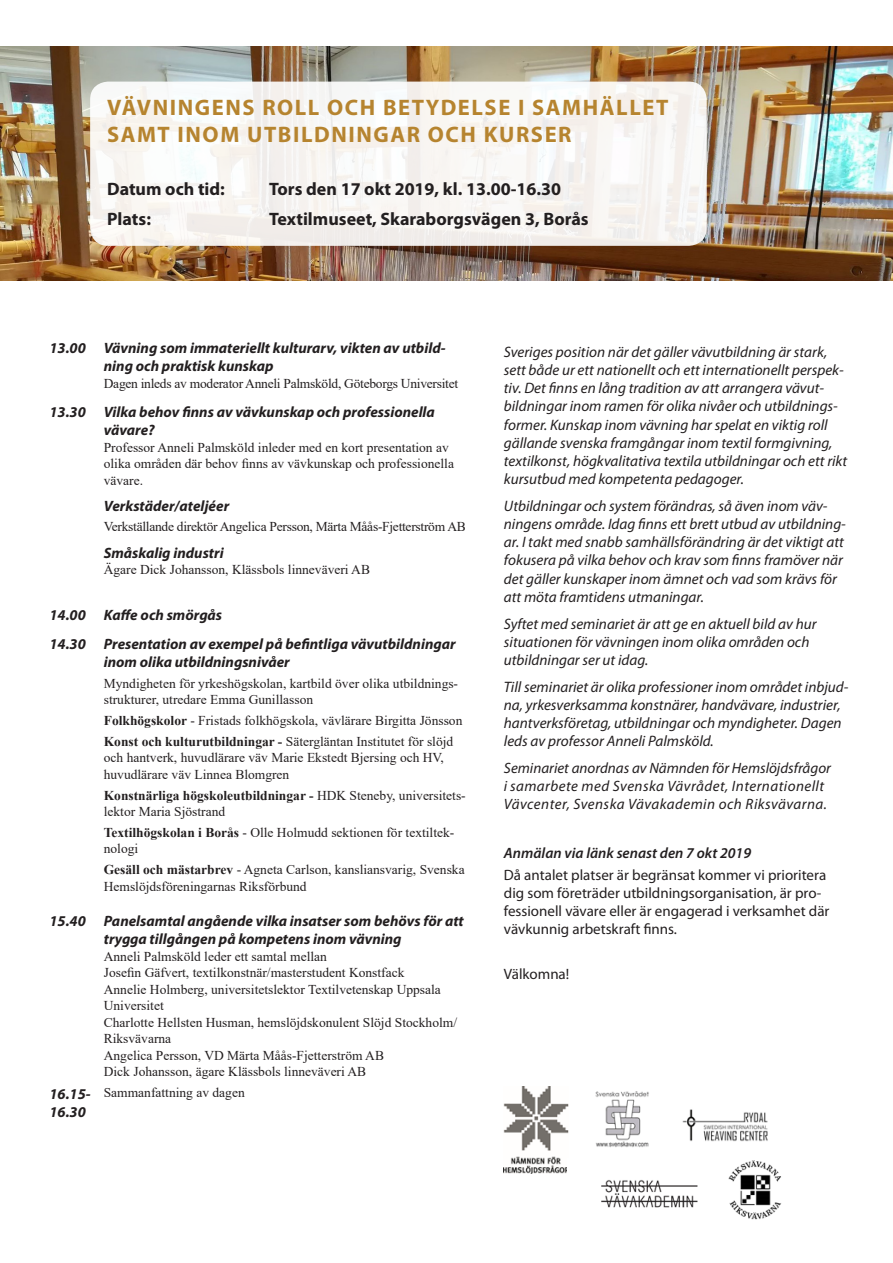
<style>
.page{position:relative;width:893px;height:1263px;background:#fff}
.page>*{position:absolute;margin:0;border:0;box-sizing:border-box;transform-origin:0 0}
.t1{font:700 22.5px/27px "Myriad Pro";letter-spacing:.07em;color:#b6842f}
.t2{font:700 18px "Myriad Pro";color:#231f20}
.Kursiv_rubrik{font:italic 15.15px/18.1px "Myriad Pro";color:#231f20}
.Rubrik_3{font:italic 700 15px/18px "Myriad Pro";color:#231f20}
.programpunkter{font:15px/18px "Myriad Pro";color:#231f20}
.Kursiv_rubrik-2{font:italic 15px/18px "Myriad Pro";letter-spacing:.025em;color:#231f20}
.Kursiv_rubrik-3{font:italic 600 15px "Myriad Pro";color:#231f20}
.Styckeformat_2{font:13.5px/16.5px "Times New Roman";color:#231f20}
.Brödtext_liten{font:13.5px/16.5px "Times New Roman";color:#231f20}
.Brödtext_liten-2{font:13.5px "Times New Roman";letter-spacing:-.02em;color:#231f20}
.s1{font-weight:700}
</style>
<div class="page">
<img style="left:0;top:47px;width:893px;height:234px">
<div style="left:90px;top:82px;width:617px;height:164px;background:#f8f6f2;border-radius:18px"></div>
<img style="left:504px;top:1086px;width:264px;height:87px">
<img style="left:567px;top:1158px;width:215px;height:62px">
<p class="t1" style="left:107px;top:94px;width:563px">VÄVNINGENS ROLL OCH BETYDELSE I SAMHÄLLET<br>SAMT INOM UTBILDNINGAR OCH KURSER</p>
<p class="t2" style="left:107px;top:178px;width:119px">Datum och tid:</p>
<p class="t2" style="left:269px;top:178px;width:293px">Tors den 17 okt 2019, kl. 13.00-16.30</p>
<p class="t2" style="left:107px;top:208px;width:45px">Plats:</p>
<p class="t2" style="left:269px;top:208px;width:321px">Textilmuseet, Skaraborgsvägen 3, Borås</p>
<p class="Rubrik_3" style="left:49px;top:339px;width:38px">13.00</p>
<p class="Rubrik_3" style="left:104px;top:339px;width:343px">Vävning som immateriellt kulturarv, vikten av utbild&shy;ning och praktisk kunskap</p>
<p class="Brödtext_liten-2" style="left:104px;top:374px;width:356px">Dagen inleds av moderator Anneli Palmsköld, Göteborgs Universitet</p>
<p class="Rubrik_3" style="left:49px;top:403px;width:38px">13.30</p>
<p class="Rubrik_3" style="left:104px;top:403px;width:333px">Vilka behov finns av vävkunskap och professionella vävare?</p>
<p class="Brödtext_liten" style="left:104px;top:439px;width:352px">Professor Anneli Palmsköld inleder med en kort presentation av olika områden där behov finns av vävkunskap och professionella vävare.</p>
<p class="Rubrik_3" style="left:104px;top:497px;width:127px">Verkstäder/ateljéer</p>
<p class="Brödtext_liten-2" style="left:104px;top:517px;width:364px">Verkställande direktör Angelica Persson, Märta Måås-Fjetterström AB</p>
<p class="Rubrik_3" style="left:104px;top:543px;width:121px">Småskalig industri</p>
<p class="Brödtext_liten" style="left:104px;top:561px;width:268px">Ägare Dick Johansson, Klässbols linneväveri AB</p>
<p class="Rubrik_3" style="left:49px;top:605px;width:38px">14.00</p>
<p class="Rubrik_3" style="left:104px;top:605px;width:120px">Kaffe och smörgås</p>
<p class="Rubrik_3" style="left:49px;top:634px;width:38px">14.30</p>
<p class="Rubrik_3" style="left:104px;top:634px;width:353px">Presentation av exempel på befintliga vävutbildningar inom olika utbildningsnivåer</p>
<p class="Styckeformat_2" style="left:104px;top:675px;width:356px">Myndigheten för yrkeshögskolan, kartbild över olika utbildnings&shy;strukturer, utredare Emma Gunillasson</p>
<p class="Styckeformat_2" style="left:104px;top:712px;width:360px"><span class="s1">Folkhögskolor</span> - Fristads folkhögskola, vävlärare Birgitta Jönsson</p>
<p class="Styckeformat_2" style="left:104px;top:733px;width:351px"><span class="s1">Konst och kulturutbildningar -</span> Sätergläntan Institutet för slöjd och hantverk, huvudlärare väv Marie Ekstedt Bjersing och HV, huvudlärare väv Linnea Blomgren</p>
<p class="Styckeformat_2" style="left:104px;top:786px;width:363px"><span class="s1">Konstnärliga högskoleutbildningar -</span> HDK Steneby, universitets&shy;lektor Maria Sjöstrand</p>
<p class="Styckeformat_2" style="left:104px;top:824px;width:352px"><span class="s1">Textilhögskolan i Borås</span> - Olle Holmudd sektionen för textiltek&shy;nologi</p>
<p class="Styckeformat_2" style="left:104px;top:861px;width:362px"><span class="s1">Gesäll och mästarbrev</span> - Agneta Carlson, kansliansvarig, Svenska<br>Hemslöjdsföreningarnas Riksförbund</p>
<p class="Rubrik_3" style="left:49px;top:911px;width:38px">15.40</p>
<p class="Rubrik_3" style="left:104px;top:911px;width:361px">Panelsamtal angående vilka insatser som behövs för att trygga tillgången på kompetens inom vävning</p>
<p class="Brödtext_liten" style="left:104px;top:947px;width:225px">Anneli Palmsköld leder ett samtal mellan</p>
<p class="Brödtext_liten" style="left:104px;top:964px;width:302px">Josefin Gäfvert, textilkonstnär/masterstudent Konstfack</p>
<p class="Brödtext_liten" style="left:104px;top:980px;width:339px">Annelie Holmberg, universitetslektor Textilvetenskap Uppsala<br>Universitet</p>
<p class="Brödtext_liten" style="left:104px;top:1013px;width:355px">Charlotte Hellsten Husman, hemslöjdskonulent Slöjd Stockholm/<br>Riksvävarna</p>
<p class="Brödtext_liten" style="left:104px;top:1046px;width:282px">Angelica Persson, VD Märta Måås-Fjetterström AB</p>
<p class="Brödtext_liten" style="left:104px;top:1063px;width:264px">Dick Johansson, ägare Klässbols linneväveri AB</p>
<p class="Rubrik_3" style="left:49px;top:1085px;width:43px">16.15-<br>16.30</p>
<p class="Brödtext_liten" style="left:104px;top:1084px;width:142px">Sammanfattning av dagen</p>
<p class="Kursiv_rubrik" style="left:504px;top:342px;width:345px">Sveriges position när det gäller vävutbildning är stark, sett både ur ett nationellt och ett internationellt perspek&shy;tiv. Det finns en lång tradition av att arrangera vävut&shy;bildningar inom ramen för olika nivåer och utbildnings&shy;former. Kunskap inom vävning har spelat en viktig roll gällande svenska framgångar inom textil formgivning, textilkonst, högkvalitativa textila utbildningar och ett rikt kursutbud med kompetenta pedagoger.</p>
<p class="Kursiv_rubrik" style="left:504px;top:496px;width:344px">Utbildningar och system förändras, så även inom väv&shy;ningens område. Idag finns ett brett utbud av utbildning&shy;ar. I takt med snabb samhällsförändring är det viktigt att fokusera på vilka behov och krav som finns framöver när det gäller kunskaper inom ämnet och vad som krävs för att möta framtidens utmaningar.</p>
<p class="Kursiv_rubrik" style="left:504px;top:614px;width:314px">Syftet med seminariet är att ge en aktuell bild av hur situationen för vävningen inom olika områden och utbildningar ser ut idag.</p>
<p class="Kursiv_rubrik" style="left:504px;top:677px;width:346px">Till seminariet är olika professioner inom området inbjud&shy;na, yrkesverksamma konstnärer, handvävare, industrier, hantverksföretag, utbildningar och myndigheter. Dagen leds av professor Anneli Palmsköld.</p>
<p class="Kursiv_rubrik-2" style="left:504px;top:758px;width:329px">Seminariet anordnas av Nämnden för Hemslöjdsfrågor i samarbete med Svenska Vävrådet, Internationellt<br>Vävcenter, Svenska Vävakademin och Riksvävarna.</p>
<p class="Kursiv_rubrik-3" style="left:504px;top:843px;width:249px">Anmälan via länk senast den 7 okt 2019</p>
<p class="programpunkter" style="left:504px;top:866px;width:327px">Då antalet platser är begränsat kommer vi prioritera dig som företräder utbildningsorganisation, är pro&shy;fessionell vävare eller är engagerad i verksamhet där vävkunnig arbetskraft finns.</p>
<p class="programpunkter" style="left:504px;top:964px;width:67px">Välkomna!</p>
</div>
